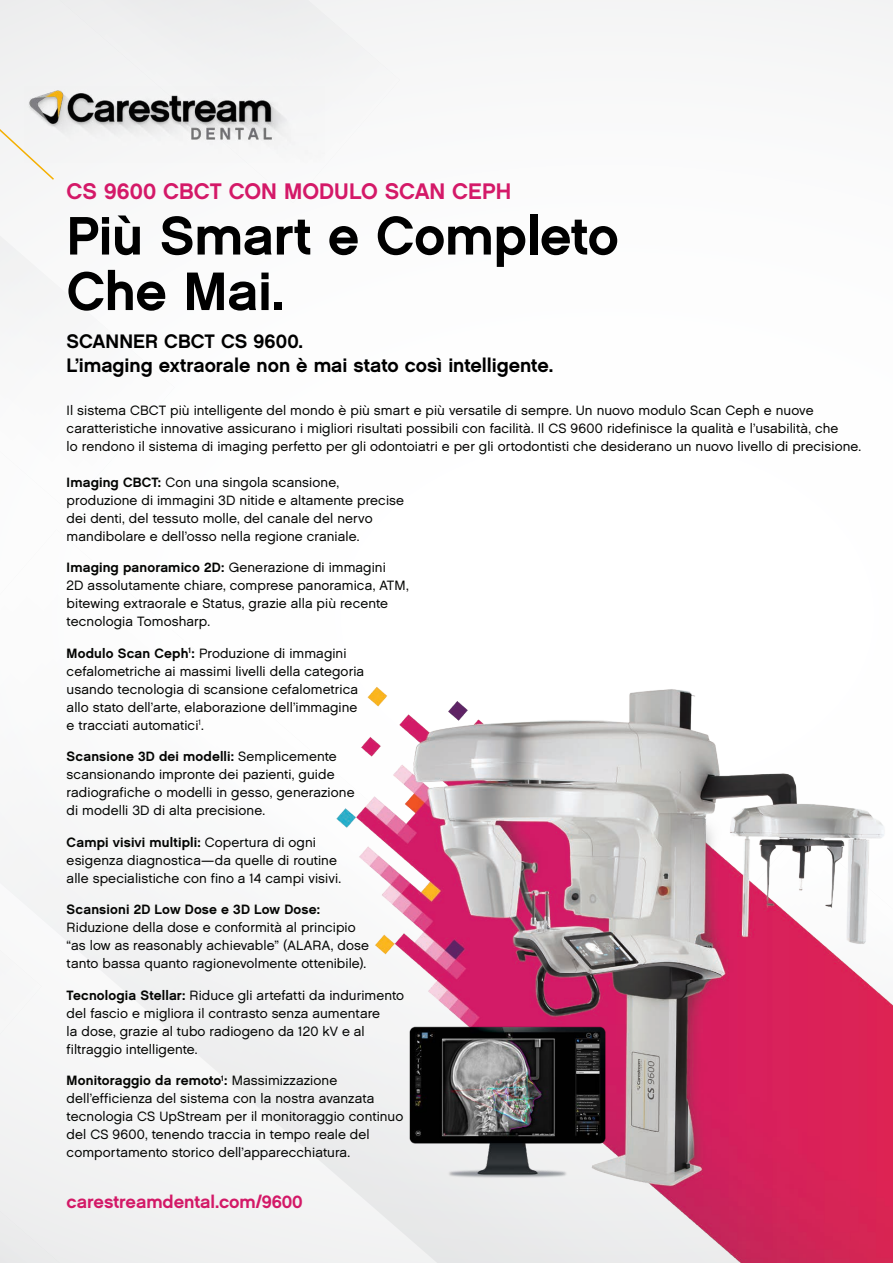
<style>
.page{position:relative;width:893px;height:1263px;background:#fff}
.page>*{position:absolute;margin:0;border:0;box-sizing:border-box;transform-origin:0 0}
.t1{font:54px/55.5px "Chalet New York Nineteen Sixty";letter-spacing:-.005em;color:#000}
.t2{font:22.5px "Chalet New York Nineteen Sixty";letter-spacing:.005em;color:#d41968}
.Body{font:19.5px/24px "Chalet New York Nineteen Sixty";color:#000}
.t3{font:18px "Chalet New York Nineteen Sixty";letter-spacing:-.005em;color:#d31967}
.Body-2{font:13.5px/18px "Chalet London Nineteen Sixty";letter-spacing:.005em;color:#040503}
.s1{font-family:"Chalet New York Nineteen Sixty"}
</style>
<div class="page">
<img style="left:56px;top:87px;width:269px;height:75px">
<svg style="left:0;top:0;width:56px;height:1057px"></svg>
<img style="left:332px;top:687px;width:561px;height:576px">
<img style="left:392px;top:1001px;width:229px;height:208px">
<p class="t2" style="left:67px;top:177px;width:446px">CS 9600 CBCT CON MODULO SCAN CEPH</p>
<p class="t1" style="left:67px;top:207px;width:554px">Più Smart e Completo<br>Che Mai.</p>
<p class="Body" style="left:67px;top:329px;width:488px">SCANNER CBCT CS 9600.<br>L’imaging extraorale non è mai stato così intelligente.</p>
<p class="Body-2" style="left:67px;top:401px;width:796px">Il sistema CBCT più intelligente del mondo è più smart e più versatile di sempre. Un nuovo modulo Scan Ceph e nuove caratteristiche innovative assicurano i migliori risultati possibili con facilità. Il CS 9600 ridefinisce la qualità e l’usabilità, che<br>lo rendono il sistema di imaging perfetto per gli odontoiatri e per gli ortodontisti che desiderano un nuovo livello di precisione.</p>
<p class="Body-2" style="left:67px;top:473px;width:339px"><span class="s1">Imaging CBCT:</span> Con una singola scansione, produzione di immagini 3D nitide e altamente precise dei denti, del tessuto molle, del canale del nervo mandibolare e dell’osso nella regione craniale.</p>
<p class="Body-2" style="left:67px;top:558px;width:344px"><span class="s1">Imaging panoramico 2D:</span> Generazione di immagini<br>2D assolutamente chiare, comprese panoramica, ATM, bitewing extraorale e Status, grazie alla più recente tecnologia Tomosharp.</p>
<p class="Body-2" style="left:67px;top:644px;width:299px"><span class="s1">Modulo Scan Ceph</span><sup>1</sup><span class="s1">:</span> Produzione di immagini cefalometriche ai massimi livelli della categoria usando tecnologia di scansione cefalometrica allo stato dell’arte, elaborazione dell’immagine e tracciati automatici<sup>1</sup>.</p>
<p class="Body-2" style="left:67px;top:747px;width:289px"><span class="s1">Scansione 3D dei modelli:</span> Semplicemente scansionando impronte dei pazienti, guide radiografiche o modelli in gesso, generazione di modelli 3D di alta precisione.</p>
<p class="Body-2" style="left:67px;top:833px;width:276px"><span class="s1">Campi visivi multipli:</span> Copertura di ogni esigenza diagnostica—da quelle di routine alle specialistiche con fino a 14 campi visivi.</p>
<p class="Body-2" style="left:67px;top:900px;width:304px"><span class="s1">Scansioni 2D Low Dose e 3D Low Dose:<br></span>Riduzione della dose e conformità al principio “as low as reasonably achievable” (ALARA, dose tanto bassa quanto ragionevolmente ottenibile).</p>
<p class="Body-2" style="left:67px;top:986px;width:339px"><span class="s1">Tecnologia Stellar:</span> Riduce gli artefatti da indurimento del fascio e migliora il contrasto senza aumentare<br>la dose, grazie al tubo radiogeno da 120 kV e al filtraggio intelligente.</p>
<p class="Body-2" style="left:67px;top:1071px;width:338px"><span class="s1">Monitoraggio da remoto</span><sup>1</sup><span class="s1">:</span> Massimizzazione dell’efficienza del sistema con la nostra avanzata tecnologia CS UpStream per il monitoraggio continuo del CS 9600, tenendo traccia in tempo reale del comportamento storico dell’apparecchiatura.</p>
<p class="t3" style="left:67px;top:1190px;width:238px">carestreamdental.com/9600</p>
</div>
